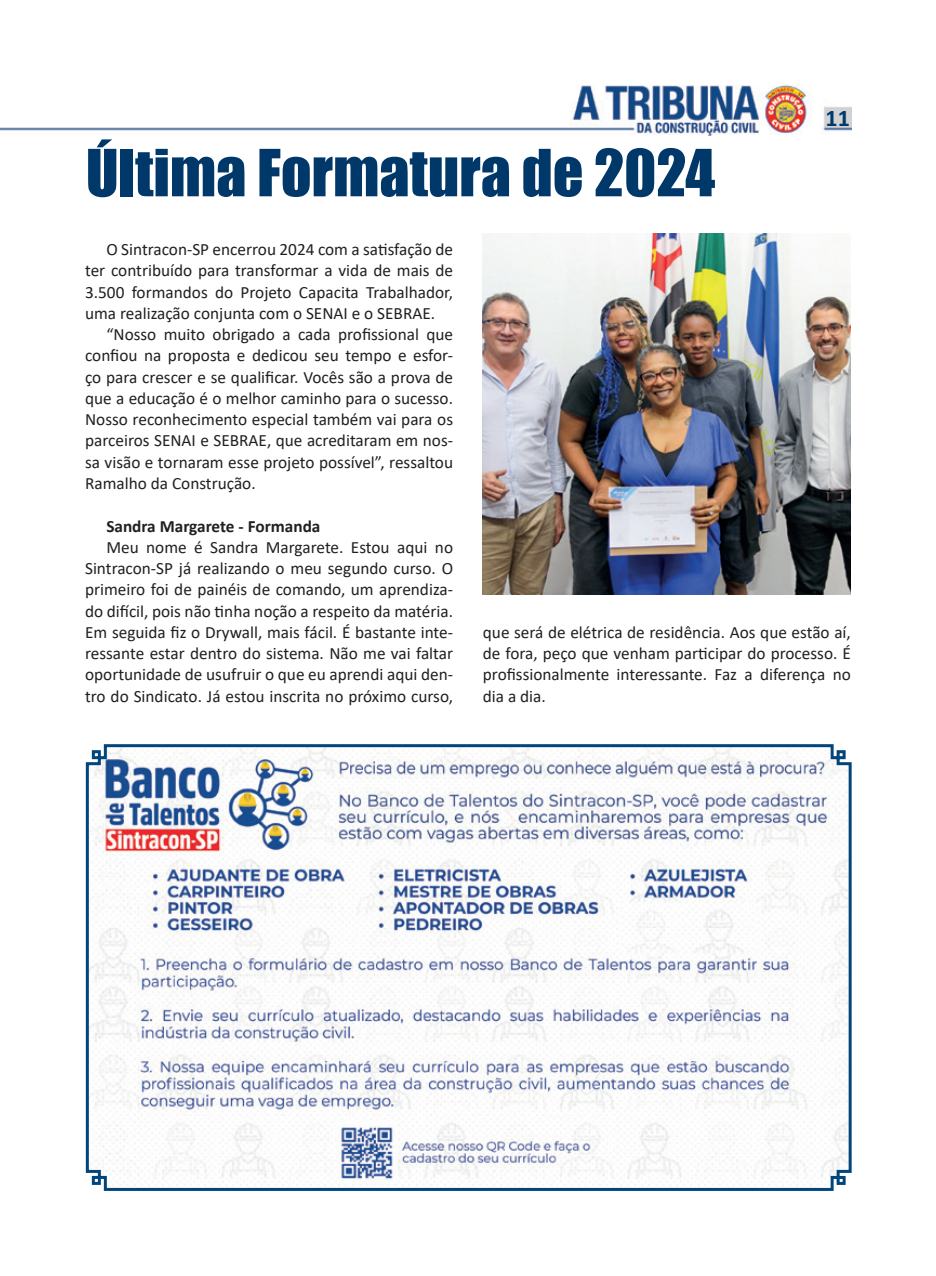
<style>
.page{position:relative;width:936px;height:1276px;background:#fff}
.page>*{position:absolute;margin:0;border:0;box-sizing:border-box;transform-origin:0 0}
.t1{font:60px "Impact";color:#00386a}
.t2{font:700 24px "Calibri";color:#00386a}
.t3{font:17.25px/21.3px "Calibri";color:#231f20;text-align:justify}
.t4{font:700 17.25px "Calibri";color:#231f20}
</style>
<div class="page">
<img style="left:0;top:85px;width:851px;height:50px">
<svg style="left:85px;top:744px;width:767px;height:447px"></svg>
<img style="left:483px;top:234px;width:367px;height:360px">
<h1 class="t1" style="left:86px;top:126px;width:631px">Última Formatura de 2024</h1>
<h2 class="t2" style="left:825px;top:101px;width:26px">11</h2>
<p class="t3" style="left:85px;top:238px;width:369px;text-indent:21px">O Sintracon-SP encerrou 2024 com a satisfação de ter contribuído para transformar a vida de mais de 3.500 formandos do Projeto Capacita Trabalhador, uma realização conjunta com o SENAI e o SEBRAE.</p>
<p class="t3" style="left:85px;top:323px;width:369px;text-indent:21px">“Nosso muito obrigado a cada profissional que confiou na proposta e dedicou seu tempo e esfor&shy;ço para crescer e se qualificar. Vocês são a prova de que a educação é o melhor caminho para o sucesso.<br>Nosso reconhecimento especial também vai para os parceiros SENAI e SEBRAE, que acreditaram em nos&shy;sa visão e tornaram esse projeto possível”, ressaltou Ramalho da Construção.</p>
<p class="t4" style="left:106px;top:513px;width:216px">Sandra Margarete - Formanda</p>
<p class="t3" style="left:85px;top:536px;width:369px;text-indent:21px">Meu nome é Sandra Margarete. Estou aqui no Sintracon-SP já realizando o meu segundo curso. O primeiro foi de painéis de comando, um aprendiza&shy;do difícil, pois não tinha noção a respeito da matéria.<br>Em seguida fiz o Drywall, mais fácil. É bastante inte&shy;ressante estar dentro do sistema. Não me vai faltar oportunidade de usufruir o que eu aprendi aqui den&shy;tro do Sindicato. Já estou inscrita no próximo curso,</p>
<p class="t3" style="left:483px;top:621px;width:369px">que será de elétrica de residência. Aos que estão aí, de fora, peço que venham participar do processo. É profissionalmente interessante. Faz a diferença no dia a dia.</p>
</div>
